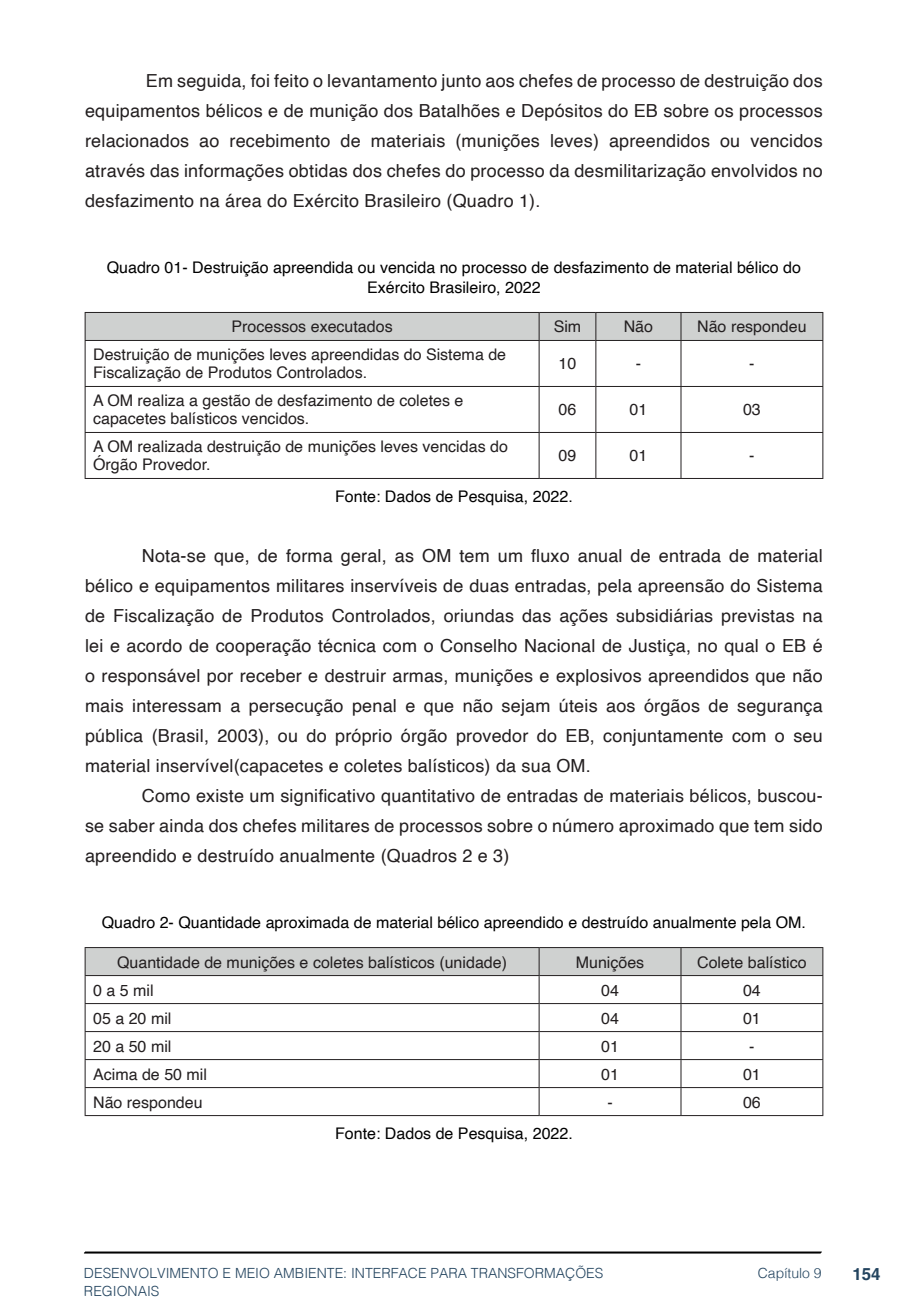
<style>
.page{position:relative;width:908px;height:1304px;background:#fff}
.page>*{position:absolute;margin:0;border:0;box-sizing:border-box;transform-origin:0 0}
.txt{font:18px/30px "Helvetica";letter-spacing:.01em;color:#231f20;text-align:justify}
.t1{font:700 16.8px "Helvetica";color:#23445f}
.tab_txt_centro{font:16px/18px "Helvetica";color:#231f20}
.imagens_graf_tab{font:16px/19.2px "Helvetica";color:#000;text-align:center}
.t2{font:300 14px/18px "Helvetica";color:#23445f}
</style>
<div class="page">
<svg style="left:84px;top:1251px;width:737px;height:3px;background:#515151"></svg>
<div style="left:85px;top:312px;width:738px;height:28px;background:#cfd1d0"></div>
<hr style="left:85px;top:340px;width:454px;height:1px;background:#231f20">
<hr style="left:85px;top:341px;width:1px;height:45px;background:#231f20">
<hr style="left:539px;top:340px;width:56px;height:1px;background:#231f20">
<hr style="left:538px;top:341px;width:1px;height:45px;background:#231f20">
<hr style="left:595px;top:340px;width:85px;height:1px;background:#231f20">
<hr style="left:595px;top:341px;width:1px;height:45px;background:#231f20">
<hr style="left:680px;top:340px;width:143px;height:1px;background:#231f20">
<hr style="left:680px;top:341px;width:1px;height:45px;background:#231f20">
<hr style="left:822px;top:341px;width:1px;height:45px;background:#231f20">
<hr style="left:85px;top:386px;width:454px;height:1px;background:#231f20">
<hr style="left:85px;top:387px;width:1px;height:45px;background:#231f20">
<hr style="left:539px;top:386px;width:56px;height:1px;background:#231f20">
<hr style="left:538px;top:387px;width:1px;height:45px;background:#231f20">
<hr style="left:595px;top:386px;width:85px;height:1px;background:#231f20">
<hr style="left:595px;top:387px;width:1px;height:45px;background:#231f20">
<hr style="left:680px;top:386px;width:143px;height:1px;background:#231f20">
<hr style="left:680px;top:387px;width:1px;height:45px;background:#231f20">
<hr style="left:822px;top:387px;width:1px;height:45px;background:#231f20">
<hr style="left:85px;top:432px;width:454px;height:1px;background:#231f20">
<hr style="left:85px;top:433px;width:1px;height:45px;background:#231f20">
<hr style="left:539px;top:432px;width:56px;height:1px;background:#231f20">
<hr style="left:538px;top:433px;width:1px;height:45px;background:#231f20">
<hr style="left:595px;top:432px;width:85px;height:1px;background:#231f20">
<hr style="left:595px;top:433px;width:1px;height:45px;background:#231f20">
<hr style="left:680px;top:432px;width:143px;height:1px;background:#231f20">
<hr style="left:680px;top:433px;width:1px;height:45px;background:#231f20">
<hr style="left:822px;top:433px;width:1px;height:45px;background:#231f20">
<hr style="left:85px;top:478px;width:454px;height:1px;background:#231f20">
<hr style="left:539px;top:478px;width:56px;height:1px;background:#231f20">
<hr style="left:595px;top:478px;width:85px;height:1px;background:#231f20">
<hr style="left:680px;top:478px;width:143px;height:1px;background:#231f20">
<hr style="left:85px;top:947px;width:454px;height:1px;background:#231f20">
<hr style="left:539px;top:947px;width:141px;height:1px;background:#231f20">
<hr style="left:680px;top:947px;width:143px;height:1px;background:#231f20">
<svg style="left:85px;top:948px;width:738px;height:167px"></svg>
<hr style="left:85px;top:1115px;width:454px;height:1px;background:#231f20">
<hr style="left:539px;top:1115px;width:141px;height:1px;background:#231f20">
<hr style="left:680px;top:1115px;width:143px;height:1px;background:#231f20">
<p class="txt" style="left:85px;top:66px;width:738px;text-indent:61px">Em seguida, foi feito o levantamento junto aos chefes de processo de destruição dos equipamentos bélicos e de munição dos Batalhões e Depósitos do EB sobre os processos relacionados ao recebimento de materiais (munições leves) apreendidos ou vencidos através das informações obtidas dos chefes do processo da desmilitarização envolvidos no desfazimento na área do Exército Brasileiro (Quadro 1).</p>
<p class="imagens_graf_tab" style="left:107px;top:259px;width:695px">Quadro 01- Destruição apreendida ou vencida no processo de desfazimento de material bélico do<br>Exército Brasileiro, 2022</p>
<p class="tab_txt_centro" style="left:231px;top:318px;width:162px">Processos executados</p>
<p class="tab_txt_centro" style="left:553px;top:318px;width:29px">Sim</p>
<p class="tab_txt_centro" style="left:623px;top:318px;width:31px">Não</p>
<p class="tab_txt_centro" style="left:696px;top:318px;width:111px">Não respondeu</p>
<p class="tab_txt_centro" style="left:93px;top:346px;width:414px">Destruição de munições leves apreendidas do Sistema de<br>Fiscalização de Produtos Controlados.</p>
<p class="tab_txt_centro" style="left:558px;top:355px;width:19px">10</p>
<p class="tab_txt_centro" style="left:635px;top:355px;width:7px">-</p>
<p class="tab_txt_centro" style="left:749px;top:355px;width:7px">-</p>
<p class="tab_txt_centro" style="left:93px;top:392px;width:371px">A OM realiza a gestão de desfazimento de coletes e capacetes balísticos vencidos.</p>
<p class="tab_txt_centro" style="left:558px;top:401px;width:19px">06</p>
<p class="tab_txt_centro" style="left:629px;top:401px;width:19px">01</p>
<p class="tab_txt_centro" style="left:742px;top:401px;width:19px">03</p>
<p class="tab_txt_centro" style="left:93px;top:438px;width:416px">A OM realizada destruição de munições leves vencidas do<br>Órgão Provedor.</p>
<p class="tab_txt_centro" style="left:558px;top:447px;width:19px">09</p>
<p class="tab_txt_centro" style="left:629px;top:447px;width:19px">01</p>
<p class="tab_txt_centro" style="left:749px;top:447px;width:7px">-</p>
<p class="imagens_graf_tab" style="left:335px;top:487px;width:239px">Fonte: Dados de Pesquisa, 2022.</p>
<p class="txt" style="left:85px;top:541px;width:738px;text-indent:57px">Nota-se que, de forma geral, as OM tem um fluxo anual de entrada de material bélico e equipamentos militares inservíveis de duas entradas, pela apreensão do Sistema de Fiscalização de Produtos Controlados, oriundas das ações subsidiárias previstas na lei e acordo de cooperação técnica com o Conselho Nacional de Justiça, no qual o EB é o responsável por receber e destruir armas, munições e explosivos apreendidos que não mais interessam a persecução penal e que não sejam úteis aos órgãos de segurança pública (Brasil, 2003), ou do próprio órgão provedor do EB, conjuntamente com o seu material inservível(capacetes e coletes balísticos) da sua OM.</p>
<p class="txt" style="left:85px;top:781px;width:738px;text-indent:57px">Como existe um significativo quantitativo de entradas de materiais bélicos, buscou&shy;se saber ainda dos chefes militares de processos sobre o número aproximado que tem sido apreendido e destruído anualmente (Quadros 2 e 3)</p>
<p class="imagens_graf_tab" style="left:102px;top:913px;width:705px">Quadro 2- Quantidade aproximada de material bélico apreendido e destruído anualmente pela OM.</p>
<p class="tab_txt_centro" style="left:117px;top:953px;width:391px">Quantidade de munições e coletes balísticos (unidade)</p>
<p class="tab_txt_centro" style="left:575px;top:953px;width:70px">Munições</p>
<p class="tab_txt_centro" style="left:696px;top:953px;width:111px">Colete balístico</p>
<p class="tab_txt_centro" style="left:93px;top:981px;width:62px">0 a 5 mil</p>
<p class="tab_txt_centro" style="left:601px;top:981px;width:19px">04</p>
<p class="tab_txt_centro" style="left:742px;top:981px;width:19px">04</p>
<p class="tab_txt_centro" style="left:93px;top:1009px;width:80px">05 a 20 mil</p>
<p class="tab_txt_centro" style="left:601px;top:1009px;width:19px">04</p>
<p class="tab_txt_centro" style="left:742px;top:1009px;width:19px">01</p>
<p class="tab_txt_centro" style="left:93px;top:1037px;width:80px">20 a 50 mil</p>
<p class="tab_txt_centro" style="left:601px;top:1037px;width:19px">01</p>
<p class="tab_txt_centro" style="left:749px;top:1037px;width:7px">-</p>
<p class="tab_txt_centro" style="left:93px;top:1065px;width:115px">Acima de 50 mil</p>
<p class="tab_txt_centro" style="left:601px;top:1065px;width:19px">01</p>
<p class="tab_txt_centro" style="left:742px;top:1065px;width:19px">01</p>
<p class="tab_txt_centro" style="left:93px;top:1093px;width:111px">Não respondeu</p>
<p class="tab_txt_centro" style="left:607px;top:1093px;width:7px">-</p>
<p class="tab_txt_centro" style="left:742px;top:1093px;width:19px">06</p>
<p class="imagens_graf_tab" style="left:335px;top:1124px;width:239px">Fonte: Dados de Pesquisa, 2022.</p>
<p class="t2" style="left:84px;top:1263px;width:520px">DESENVOLVIMENTO E MEIO AMBIENTE: INTERFACE PARA TRANSFORMAÇÕES<br>REGIONAIS</p>
<p class="t2" style="left:757px;top:1263px;width:65px">Capítulo 9</p>
<p class="t1" style="left:851px;top:1264px;width:30px">154</p>
</div>
